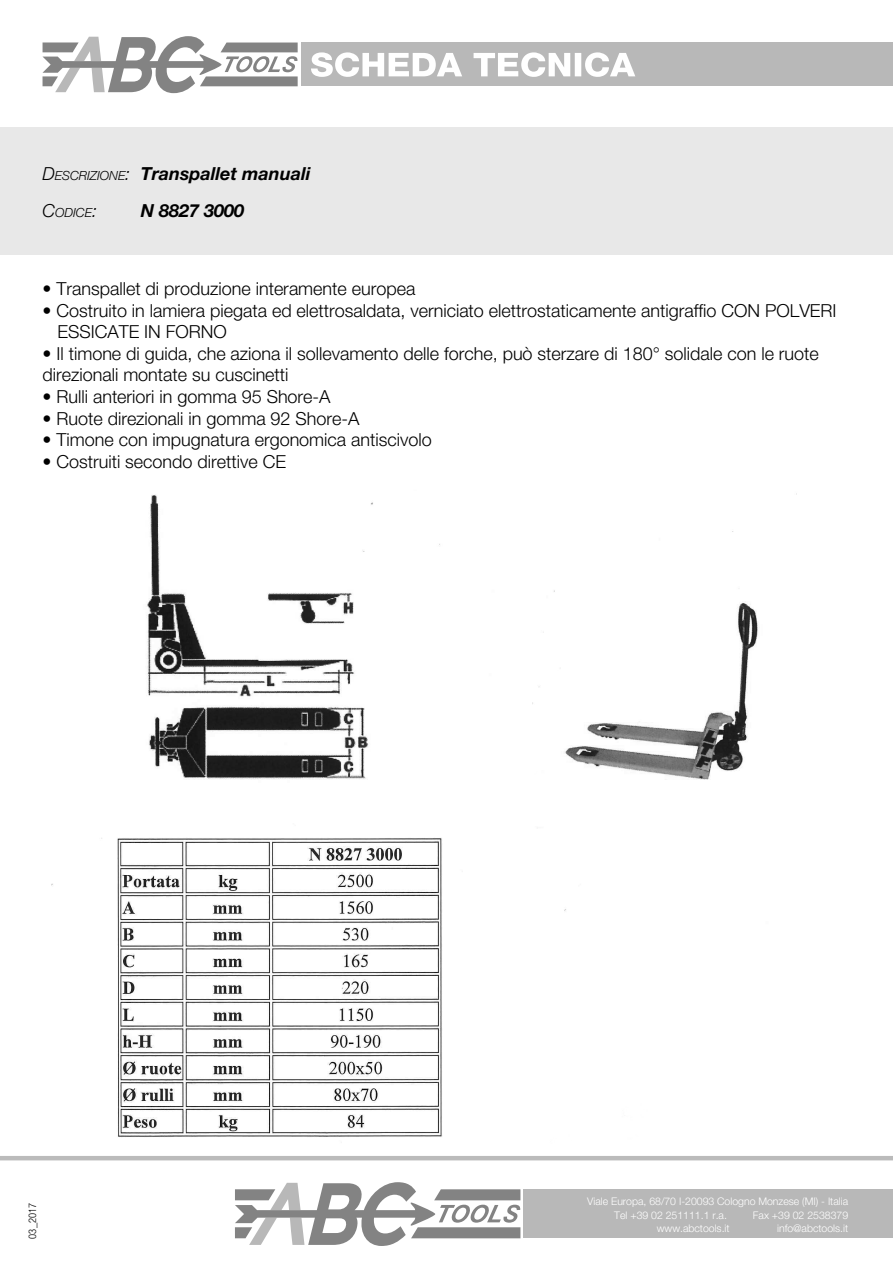
<style>
.page{position:relative;width:893px;height:1263px;background:#fff}
.page>*{position:absolute;margin:0;border:0;box-sizing:border-box;transform-origin:0 0}
.t1{font:300 18px/21.6px "Helvetica Amos";color:#000}
.t2{font:italic 700 18px/37.5px "Helvetica Amos";color:#000}
.t3{font:italic 300 12.6px "Helvetica Amos";color:#000}
.t4{font:300 10.5px/13.5px "Helvetica Amos";color:#fff}
.t5{font:300 10.5px "Helvetica Amos Cond";color:#000}
.s1{font-weight:300}
.s2{font-weight:300;font-size:12.6px}
.s3{font-size:18px}
</style>
<div class="page">
<svg style="left:43px;top:36px;width:255px;height:57px"></svg>
<div style="left:301px;top:43px;width:592px;height:43px;background:#b8b8b8"></div>
<svg style="left:235px;top:1182px;width:285px;height:64px"></svg>
<div style="left:523px;top:1189px;width:370px;height:49px;background:#b8b8b8"></div>
<div style="left:0;top:128px;width:893px;height:127px;background:#e8e8e8"></div>
<hr style="left:0;top:1156px;width:893px;height:4px;background:#bbb">
<img style="left:51px;top:493px;width:746px;height:644px">
<svg style="left:311px;top:52px;width:324px;height:25px"></svg>
<p class="t2" style="left:43px;top:155px;width:269px"><span class="s1">D</span><span class="s2">ESCRIZIONE</span><span class="s1">:</span> Transpallet manuali</p>
<p class="t3" style="left:43px;top:206px;width:56px"><span class="s3">C</span>ODICE<span class="s3">:</span></p>
<p class="t2" style="left:141px;top:192px;width:105px">N 8827 3000</p>
<p class="t2" style="left:141px;top:155px;width:120px">X<br>X XXXX XXXX</p>
<p class="t1" style="left:43px;top:278px;width:374px">• Transpallet di produzione interamente europea</p>
<p class="t1" style="left:43px;top:300px;width:795px">• Costruito in lamiera piegata ed elettrosaldata, verniciato elettrostaticamente antigraffio CON POLVERI</p>
<p class="t1" style="left:57px;top:321px;width:171px">ESSICATE IN FORNO</p>
<p class="t1" style="left:43px;top:343px;width:778px">• Il timone di guida, che aziona il sollevamento delle forche, può sterzare di 180° solidale con le ruote direzionali montate su cuscinetti</p>
<p class="t1" style="left:43px;top:386px;width:290px">• Rulli anteriori in gomma 95 Shore-A</p>
<p class="t1" style="left:43px;top:408px;width:319px">• Ruote direzionali in gomma 92 Shore-A</p>
<p class="t1" style="left:43px;top:429px;width:391px">• Timone con impugnatura ergonomica antiscivolo</p>
<p class="t1" style="left:43px;top:451px;width:245px">• Costruiti secondo direttive CE</p>
<p class="t5" style="left:26px;top:1238px;width:37px;rotate:-90deg">03_2017</p>
<p class="t4" style="left:614px;top:1195px;width:235px;text-indent:-27px">Viale Europa, 68/70 I-20093 Cologno Monzese (MI) - Italia<br>Tel +39 02 251111.1 r.a.</p>
<p class="t4" style="left:753px;top:1208px;width:97px">Fax +39 02 2538379</p>
<p class="t4" style="left:657px;top:1222px;width:74px">www.abctools.it</p>
<p class="t4" style="left:777px;top:1222px;width:73px">info@abctools.it</p>
</div>
